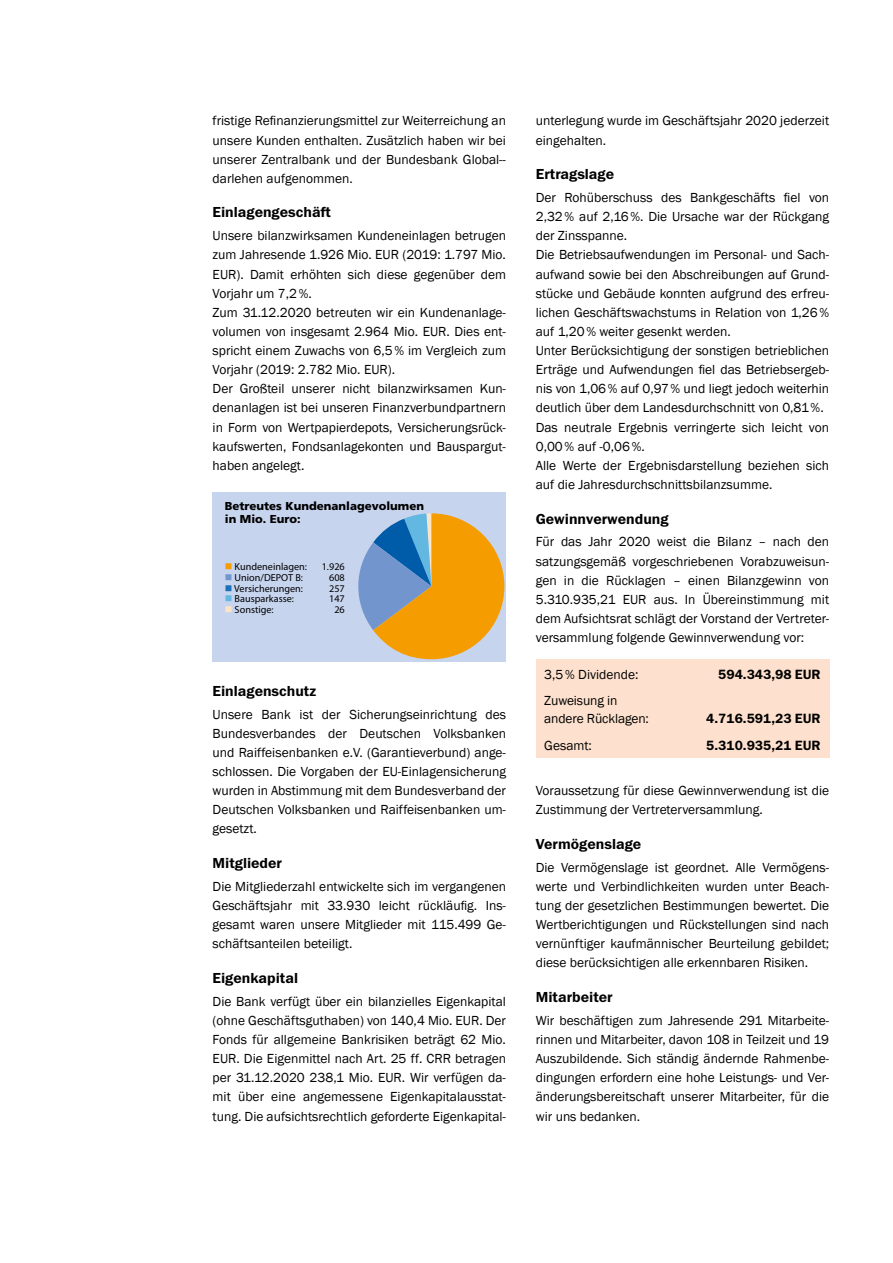
<style>
.page{position:relative;width:893px;height:1263px;background:#fff}
.page>*{position:absolute;margin:0;border:0;box-sizing:border-box;transform-origin:0 0}
.t1{font:600 14.7px "Franklin Gothic ITC";color:#000}
.t2{font:13.5px/19.2px "Franklin Gothic";color:#000;text-align:justify}
.t3{font:600 13.5px "Franklin Gothic ITC";color:#000}
.t4{font:900 11.55px/12.8px "Frutiger LT Std";color:#000}
.t5{font:10.2px "Myriad Pro";color:#000}
.s1{color:#f59c00}
.s2{color:#7295cd}
.s3{color:#1d6fb7}
.s4{color:#63b8e1}
.s5{color:#fee4c7}
</style>
<div class="page">
<div style="left:213px;top:492px;width:293px;height:169px;background:#c7d4ee"></div>
<svg style="left:358px;top:513px;width:146px;height:146px"></svg>
<div style="left:536px;top:659px;width:293px;height:99px;background:#fde1ce"></div>
<p class="t2" style="left:213px;top:112px;width:295px">fristige Refinanzierungsmittel zur Weiterreichung an unsere Kunden enthalten. Zusätzlich haben wir bei unserer Zentralbank und der Bundesbank Global-- darlehen aufgenommen.</p>
<p class="t1" style="left:213px;top:203px;width:120px">Einlagengeschäft</p>
<p class="t2" style="left:213px;top:226px;width:295px;text-align:left">Unsere bilanzwirksamen Kundeneinlagen betrugen zum Jahresende 1.926 Mio. EUR (2019: 1.797 Mio.<br>EUR). Damit erhöhten sich diese gegenüber dem Vorjahr um 7,2%.<br>Zum 31.12.2020 betreuten wir ein Kundenanlage&shy;volumen von insgesamt 2.964 Mio. EUR. Dies ent&shy;spricht einem Zuwachs von 6,5% im Vergleich zum Vorjahr (2019: 2.782 Mio. EUR).<br>Der Großteil unserer nicht bilanzwirksamen Kun&shy;denanlagen ist bei unseren Finanzverbundpartnern in Form von Wertpapierdepots, Versicherungsrück&shy;kaufswerten, Fondsanlagekonten und Bauspargut&shy;haben angelegt.</p>
<p class="t4" style="left:225px;top:500px;width:201px">Betreutes Kundenanlagevolumen in Mio. Euro:</p>
<p class="t5" style="left:225px;top:560px;width:84px"><span class="s1">■</span> Kundeneinlagen:</p>
<p class="t5" style="left:322px;top:560px;width:25px">1.926</p>
<p class="t5" style="left:225px;top:571px;width:80px"><span class="s2">■</span> Union/DEPOT B:</p>
<p class="t5" style="left:329px;top:571px;width:17px">608</p>
<p class="t5" style="left:225px;top:582px;width:80px"><span class="s3">■</span> Versicherungen:</p>
<p class="t5" style="left:329px;top:582px;width:17px">257</p>
<p class="t5" style="left:225px;top:593px;width:71px"><span class="s4">■</span> Bausparkasse:</p>
<p class="t5" style="left:329px;top:593px;width:17px">147</p>
<p class="t5" style="left:225px;top:603px;width:50px"><span class="s5">■</span> Sonstige:</p>
<p class="t5" style="left:334px;top:603px;width:12px">26</p>
<p class="t1" style="left:213px;top:682px;width:105px">Einlagenschutz</p>
<p class="t2" style="left:213px;top:705px;width:295px">Unsere Bank ist der Sicherungseinrichtung des Bundesverbandes der Deutschen Volksbanken und Raiffeisenbanken e.V. (Garantieverbund) ange&shy;schlossen. Die Vorgaben der EU-Einlagensicherung wurden in Abstimmung mit dem Bundesverband der Deutschen Volksbanken und Raiffeisenbanken um&shy;gesetzt.</p>
<p class="t1" style="left:213px;top:854px;width:71px">Mitglieder</p>
<p class="t2" style="left:213px;top:877px;width:295px">Die Mitgliederzahl entwickelte sich im vergangenen Geschäftsjahr mit 33.930 leicht rückläufig. Ins&shy;gesamt waren unsere Mitglieder mit 115.499 Ge&shy;schäftsanteilen beteiligt.</p>
<p class="t1" style="left:213px;top:969px;width:87px">Eigenkapital</p>
<p class="t2" style="left:213px;top:992px;width:295px">Die Bank verfügt über ein bilanzielles Eigenkapital (ohne Geschäftsguthaben) von 140,4 Mio. EUR. Der Fonds für allgemeine Bankrisiken beträgt 62 Mio.<br>EUR. Die Eigenmittel nach Art. 25 ff. CRR betragen per 31.12.2020 238,1 Mio. EUR. Wir verfügen da&shy;mit über eine angemessene Eigenkapitalausstat&shy;tung. Die aufsichtsrechtlich geforderte Eigenkapital-</p>
<p class="t2" style="left:536px;top:112px;width:295px">unterlegung wurde im Geschäftsjahr 2020 jederzeit eingehalten.</p>
<p class="t1" style="left:536px;top:165px;width:80px">Ertragslage</p>
<p class="t2" style="left:536px;top:188px;width:295px;text-align:left">Der Rohüberschuss des Bankgeschäfts fiel von 2,32% auf 2,16%. Die Ursache war der Rückgang der Zinsspanne.<br>Die Betriebsaufwendungen im Personal- und Sach&shy;aufwand sowie bei den Abschreibungen auf Grund&shy;stücke und Gebäude konnten aufgrund des erfreu&shy;lichen Geschäftswachstums in Relation von 1,26% auf 1,20% weiter gesenkt werden.<br>Unter Berücksichtigung der sonstigen betrieblichen Erträge und Aufwendungen fiel das Betriebsergeb&shy;nis von 1,06% auf 0,97% und liegt jedoch weiterhin deutlich über dem Landesdurchschnitt von 0,81%.<br>Das neutrale Ergebnis verringerte sich leicht von 0,00% auf -0,06%.<br>Alle Werte der Ergebnisdarstellung beziehen sich auf die Jahresdurchschnittsbilanzsumme.</p>
<p class="t1" style="left:536px;top:510px;width:134px">Gewinnverwendung</p>
<p class="t2" style="left:536px;top:533px;width:295px">Für das Jahr 2020 weist die Bilanz – nach den satzungsgemäß vorgeschriebenen Vorabzuweisun&shy;gen in die Rücklagen – einen Bilanzgewinn von 5.310.935,21 EUR aus. In Übereinstimmung mit dem Aufsichtsrat schlägt der Vorstand der Vertreter&shy;versammlung folgende Gewinnverwendung vor:</p>
<p class="t2" style="left:544px;top:665px;width:96px">3,5% Dividende:</p>
<p class="t3" style="left:718px;top:666px;width:104px">594.343,98 EUR</p>
<p class="t2" style="left:544px;top:692px;width:106px;line-height:18px">Zuweisung in andere Rücklagen:</p>
<p class="t3" style="left:706px;top:710px;width:116px">4.716.591,23 EUR</p>
<p class="t2" style="left:544px;top:736px;width:49px">Gesamt:</p>
<p class="t3" style="left:706px;top:737px;width:116px">5.310.935,21 EUR</p>
<p class="t2" style="left:536px;top:781px;width:295px">Voraussetzung für diese Gewinnverwendung ist die<br>Zustimmung der Vertreterversammlung.</p>
<p class="t1" style="left:536px;top:835px;width:107px">Vermögenslage</p>
<p class="t2" style="left:536px;top:858px;width:295px">Die Vermögenslage ist geordnet. Alle Vermögens&shy;werte und Verbindlichkeiten wurden unter Beach&shy;tung der gesetzlichen Bestimmungen bewertet. Die Wertberichtigungen und Rückstellungen sind nach vernünftiger kaufmännischer Beurteilung gebildet; diese berücksichtigen alle erkennbaren Risiken.</p>
<p class="t1" style="left:536px;top:988px;width:79px">Mitarbeiter</p>
<p class="t2" style="left:536px;top:1011px;width:295px">Wir beschäftigen zum Jahresende 291 Mitarbeite&shy;rinnen und Mitarbeiter, davon 108 in Teilzeit und 19<br>Auszubildende. Sich ständig ändernde Rahmenbe&shy;dingungen erfordern eine hohe Leistungs- und Ver&shy;änderungsbereitschaft unserer Mitarbeiter, für die wir uns bedanken.</p>
</div>
